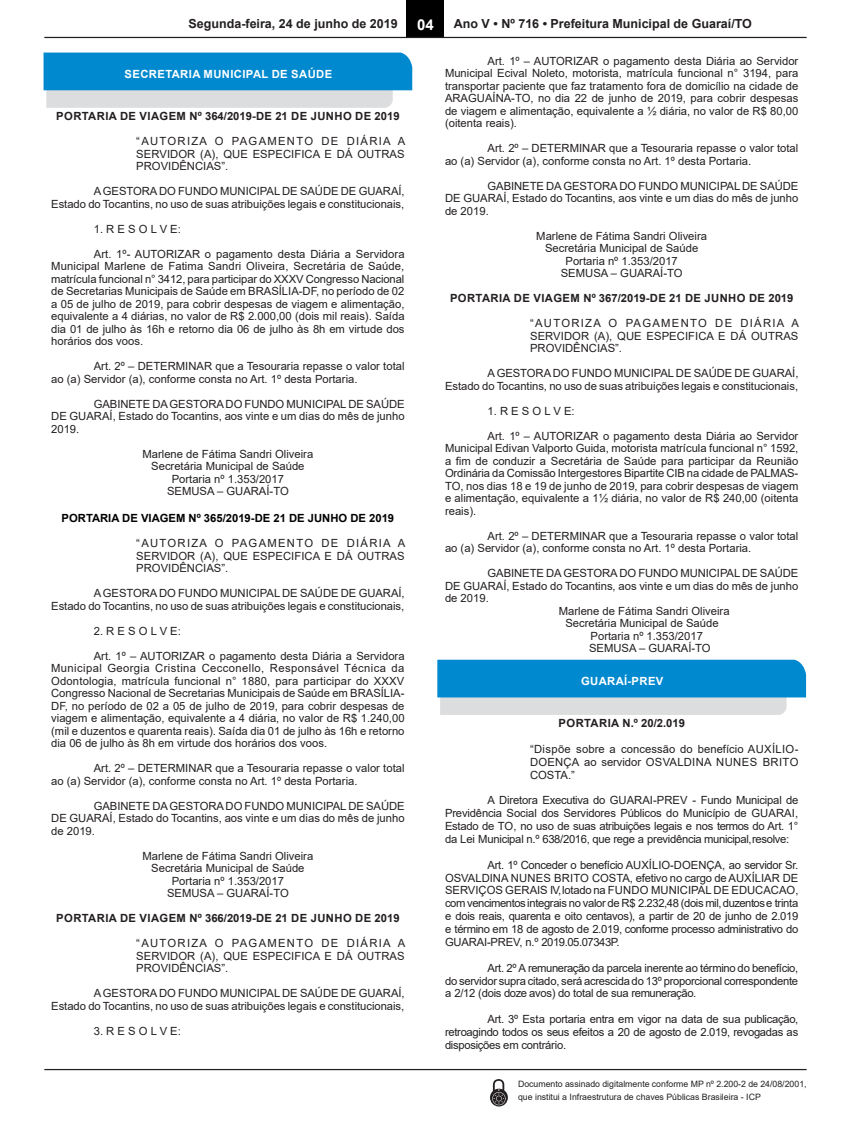
<style>
.page{position:relative;width:851px;height:1134px;background:#fff}
.page>*{position:absolute;margin:0;border:0;box-sizing:border-box;transform-origin:0 0}
.t1{font:700 15px "Arial";color:#fff}
.t2{font:700 12.5px "Arial";color:#231f20}
.CORPO_DE_TEXTO{font:11.25px/12.5px "Arial";color:#231f20;text-align:justify}
.EMENTA{font:11.25px/12.5px "Arial";letter-spacing:.005em;color:#231f20;text-align:justify}
.Assinatura{font:11.25px "Arial";color:#231f20}
.TITULOS{font:700 11.25px "Arial";letter-spacing:.035em;color:#231f20}
.Assinatura-2{font:700 11.25px "Arial";color:#000}
.Chancela2{font:700 11.25px "Arial";letter-spacing:.035em;color:#fff}
.t3{font:8.75px/12.5px "Arial";color:#231f20}
</style>
<div class="page">
<div style="left:406px;top:0;width:38px;height:37px;background:#000"></div>
<hr style="left:44px;top:37px;width:762px;height:1px;background:#231f20">
<svg style="left:44px;top:53px;width:368px;height:55px;background:#48a5d4"></svg>
<svg style="left:437px;top:660px;width:368px;height:55px;background:#47a4d4"></svg>
<hr style="left:44px;top:1069px;width:762px;height:1px;background:#231f20">
<svg style="left:490px;top:1079px;width:17px;height:27px"></svg>
<p class="t2" style="left:188px;top:15px;width:211px">Segunda-feira, 24 de junho de 2019</p>
<h1 class="t1" style="left:417px;top:14px;width:18px">04</h1>
<p class="t2" style="left:454px;top:15px;width:299px">Ano V • Nº 716 • Prefeitura Municipal de Guaraí/TO</p>
<p class="Chancela2" style="left:125px;top:66px;width:209px">SECRETARIA MUNICIPAL DE SAÚDE</p>
<p class="TITULOS" style="left:56px;top:108px;width:345px">PORTARIA DE VIAGEM Nº 364/2019-DE 21 DE JUNHO DE 2019</p>
<p class="EMENTA" style="left:136px;top:135px;width:270px">“AUTORIZA O PAGAMENTO DE DIÁRIA A SERVIDOR (A), QUE ESPECIFICA E DÁ OUTRAS PROVIDÊNCIAS”.</p>
<p class="CORPO_DE_TEXTO" style="left:51px;top:185px;width:355px;text-align:right">A GESTORA DO FUNDO MUNICIPAL DE SAÚDE DE GUARAÍ,<br>Estado do Tocantins, no uso de suas atribuições legais e constitucionais,</p>
<p class="CORPO_DE_TEXTO" style="left:94px;top:223px;width:89px">1. R E S O L V E:</p>
<p class="CORPO_DE_TEXTO" style="left:51px;top:248px;width:355px;text-indent:43px">Art. 1º- AUTORIZAR o pagamento desta Diária a Servidora Municipal Marlene de Fatima Sandri Oliveira, Secretária de Saúde, matrícula funcional n° 3412, para participar do XXXV Congresso Nacional de Secretarias Municipais de Saúde em BRASÍLIA-DF, no período de 02 a 05 de julho de 2019, para cobrir despesas de viagem e alimentação, equivalente a 4 diárias, no valor de R$ 2.000,00 (dois mil reais). Saída dia 01 de julho às 16h e retorno dia 06 de julho às 8h em virtude dos horários dos voos.</p>
<p class="CORPO_DE_TEXTO" style="left:51px;top:360px;width:355px;text-indent:43px">Art. 2º – DETERMINAR que a Tesouraria repasse o valor total ao (a) Servidor (a), conforme consta no Art. 1º desta Portaria.</p>
<p class="CORPO_DE_TEXTO" style="left:51px;top:398px;width:355px;text-indent:43px">GABINETE DA GESTORA DO FUNDO MUNICIPAL DE SAÚDE DE GUARAÍ, Estado do Tocantins, aos vinte e um dias do mês de junho 2019.</p>
<p class="Assinatura" style="left:142px;top:446px;width:172px">Marlene de Fátima Sandri Oliveira</p>
<p class="Assinatura" style="left:151px;top:459px;width:155px">Secretária Municipal de Saúde</p>
<p class="Assinatura" style="left:172px;top:471px;width:114px">Portaria nº 1.353/2017</p>
<p class="Assinatura" style="left:167px;top:484px;width:123px">SEMUSA – GUARAÍ-TO</p>
<p class="Assinatura-2" style="left:62px;top:510px;width:334px">PORTARIA DE VIAGEM Nº 365/2019-DE 21 DE JUNHO DE 2019</p>
<p class="EMENTA" style="left:136px;top:537px;width:270px">“AUTORIZA O PAGAMENTO DE DIÁRIA A SERVIDOR (A), QUE ESPECIFICA E DÁ OUTRAS PROVIDÊNCIAS”.</p>
<p class="CORPO_DE_TEXTO" style="left:51px;top:587px;width:355px;text-align:right">A GESTORA DO FUNDO MUNICIPAL DE SAÚDE DE GUARAÍ,<br>Estado do Tocantins, no uso de suas atribuições legais e constitucionais,</p>
<p class="CORPO_DE_TEXTO" style="left:94px;top:625px;width:89px">2. R E S O L V E:</p>
<p class="CORPO_DE_TEXTO" style="left:51px;top:650px;width:355px;text-indent:43px">Art. 1º – AUTORIZAR o pagamento desta Diária a Servidora Municipal Georgia Cristina Cecconello, Responsável Técnica da Odontologia, matrícula funcional n° 1880, para participar do XXXV Congresso Nacional de Secretarias Municipais de Saúde em BRASÍLIA-DF, no período de 02 a 05 de julho de 2019, para cobrir despesas de viagem e alimentação, equivalente a 4 diária, no valor de R$ 1.240,00 (mil e duzentos e quarenta reais). Saída dia 01 de julho às 16h e retorno dia 06 de julho às 8h em virtude dos horários dos voos.</p>
<p class="CORPO_DE_TEXTO" style="left:51px;top:762px;width:355px;text-indent:43px">Art. 2º – DETERMINAR que a Tesouraria repasse o valor total ao (a) Servidor (a), conforme consta no Art. 1º desta Portaria.</p>
<p class="CORPO_DE_TEXTO" style="left:51px;top:800px;width:355px;text-indent:43px">GABINETE DA GESTORA DO FUNDO MUNICIPAL DE SAÚDE DE GUARAÍ, Estado do Tocantins, aos vinte e um dias do mês de junho de 2019.</p>
<p class="Assinatura" style="left:142px;top:848px;width:172px">Marlene de Fátima Sandri Oliveira</p>
<p class="Assinatura" style="left:151px;top:861px;width:155px">Secretária Municipal de Saúde</p>
<p class="Assinatura" style="left:172px;top:873px;width:114px">Portaria nº 1.353/2017</p>
<p class="Assinatura" style="left:167px;top:886px;width:123px">SEMUSA – GUARAÍ-TO</p>
<p class="TITULOS" style="left:56px;top:910px;width:345px">PORTARIA DE VIAGEM Nº 366/2019-DE 21 DE JUNHO DE 2019</p>
<p class="EMENTA" style="left:136px;top:937px;width:270px">“AUTORIZA O PAGAMENTO DE DIÁRIA A SERVIDOR (A), QUE ESPECIFICA E DÁ OUTRAS PROVIDÊNCIAS”.</p>
<p class="CORPO_DE_TEXTO" style="left:51px;top:987px;width:355px;text-align:right">A GESTORA DO FUNDO MUNICIPAL DE SAÚDE DE GUARAÍ,<br>Estado do Tocantins, no uso de suas atribuições legais e constitucionais,</p>
<p class="CORPO_DE_TEXTO" style="left:94px;top:1025px;width:89px">3. R E S O L V E:</p>
<p class="CORPO_DE_TEXTO" style="left:445px;top:55px;width:355px;text-indent:43px">Art. 1º – AUTORIZAR o pagamento desta Diária ao Servidor Municipal Ecival Noleto, motorista, matrícula funcional n° 3194, para transportar paciente que faz tratamento fora de domicílio na cidade de ARAGUAÍNA-TO, no dia 22 de junho de 2019, para cobrir despesas de viagem e alimentação, equivalente a ½ diária, no valor de R$ 80,00 (oitenta reais).</p>
<p class="CORPO_DE_TEXTO" style="left:445px;top:142px;width:355px;text-indent:43px">Art. 2º – DETERMINAR que a Tesouraria repasse o valor total ao (a) Servidor (a), conforme consta no Art. 1º desta Portaria.</p>
<p class="CORPO_DE_TEXTO" style="left:445px;top:180px;width:355px;text-indent:43px">GABINETE DA GESTORA DO FUNDO MUNICIPAL DE SAÚDE DE GUARAÍ, Estado do Tocantins, aos vinte e um dias do mês de junho de 2019.</p>
<p class="Assinatura" style="left:536px;top:228px;width:172px">Marlene de Fátima Sandri Oliveira</p>
<p class="Assinatura" style="left:545px;top:241px;width:155px">Secretária Municipal de Saúde</p>
<p class="Assinatura" style="left:565px;top:253px;width:114px">Portaria nº 1.353/2017</p>
<p class="Assinatura" style="left:560px;top:266px;width:123px">SEMUSA – GUARAÍ-TO</p>
<p class="TITULOS" style="left:450px;top:291px;width:345px">PORTARIA DE VIAGEM Nº 367/2019-DE 21 DE JUNHO DE 2019</p>
<p class="EMENTA" style="left:530px;top:317px;width:270px">“AUTORIZA O PAGAMENTO DE DIÁRIA A SERVIDOR (A), QUE ESPECIFICA E DÁ OUTRAS PROVIDÊNCIAS”.</p>
<p class="CORPO_DE_TEXTO" style="left:445px;top:367px;width:355px;text-align:right">A GESTORA DO FUNDO MUNICIPAL DE SAÚDE DE GUARAÍ,<br>Estado do Tocantins, no uso de suas atribuições legais e constitucionais,</p>
<p class="CORPO_DE_TEXTO" style="left:487px;top:405px;width:89px">1. R E S O L V E:</p>
<p class="CORPO_DE_TEXTO" style="left:445px;top:430px;width:355px;text-indent:43px">Art. 1º – AUTORIZAR o pagamento desta Diária ao Servidor Municipal Edivan Valporto Guida, motorista matrícula funcional n° 1592, a fim de conduzir a Secretária de Saúde para participar da Reunião Ordinária da Comissão Intergestores Bipartite CIB na cidade de PALMAS-TO, nos dias 18 e 19 de junho de 2019, para cobrir despesas de viagem e alimentação, equivalente a 1½ diária, no valor de R$ 240,00 (oitenta reais).</p>
<p class="CORPO_DE_TEXTO" style="left:445px;top:530px;width:355px;text-indent:43px">Art. 2º – DETERMINAR que a Tesouraria repasse o valor total ao (a) Servidor (a), conforme consta no Art. 1º desta Portaria.</p>
<p class="CORPO_DE_TEXTO" style="left:445px;top:567px;width:355px;text-indent:43px">GABINETE DA GESTORA DO FUNDO MUNICIPAL DE SAÚDE DE GUARAÍ, Estado do Tocantins, aos vinte e um dias do mês de junho de 2019.</p>
<p class="Assinatura" style="left:558px;top:603px;width:172px">Marlene de Fátima Sandri Oliveira</p>
<p class="Assinatura" style="left:565px;top:616px;width:155px">Secretária Municipal de Saúde</p>
<p class="Assinatura" style="left:590px;top:628px;width:114px">Portaria nº 1.353/2017</p>
<p class="Assinatura" style="left:589px;top:641px;width:123px">SEMUSA – GUARAÍ-TO</p>
<p class="Chancela2" style="left:581px;top:673px;width:84px">GUARAÍ-PREV</p>
<p class="TITULOS" style="left:558px;top:716px;width:128px">PORTARIA N.º 20/2.019</p>
<p class="EMENTA" style="left:530px;top:742px;width:270px;line-height:12.9px">“Dispõe sobre a concessão do benefício AUXÍLIO-DOENÇA ao servidor OSVALDINA NUNES BRITO COSTA.”</p>
<p class="CORPO_DE_TEXTO" style="left:445px;top:794px;width:355px;line-height:12.9px;text-indent:43px">A Diretora Executiva do GUARAI-PREV - Fundo Municipal de Previdência Social dos Servidores Públicos do Município de GUARAI, Estado de TO, no uso de suas atribuições legais e nos termos do Art. 1° da Lei Municipal n.º 638/2016, que rege a previdência municipal, resolve:</p>
<p class="CORPO_DE_TEXTO" style="left:445px;top:858px;width:355px;line-height:12.9px;text-indent:43px">Art. 1º Conceder o benefício AUXÍLIO-DOENÇA, ao servidor Sr.<br>OSVALDINA NUNES BRITO COSTA, efetivo no cargo de AUXÍLIAR DE SERVIÇOS GERAIS IV, lotado na FUNDO MUNICIPAL DE EDUCACAO, com vencimentos integrais no valor de R$ 2.232,48 (dois mil, duzentos e trinta e dois reais, quarenta e oito centavos), a partir de 20 de junho de 2.019 e término em 18 de agosto de 2.019, conforme processo administrativo do GUARAI-PREV, n.º 2019.05.07343P.</p>
<p class="CORPO_DE_TEXTO" style="left:445px;top:961px;width:355px;line-height:12.9px;text-indent:43px">Art. 2º A remuneração da parcela inerente ao término do benefício, do servidor supra citado, será acrescida do 13º proporcional correspondente a 2/12 (dois doze avos) do total de sua remuneração.</p>
<p class="CORPO_DE_TEXTO" style="left:445px;top:1013px;width:355px;line-height:12.9px;text-indent:43px">Art. 3º Esta portaria entra em vigor na data de sua publicação, retroagindo todos os seus efeitos a 20 de agosto de 2.019, revogadas as disposições em contrário.</p>
<p class="t3" style="left:518px;top:1078px;width:290px">Documento assinado digitalmente conforme MP nº 2.200-2 de 24/08/2001, que institui a Infraestrutura de chaves Públicas Brasileira - ICP</p>
</div>
